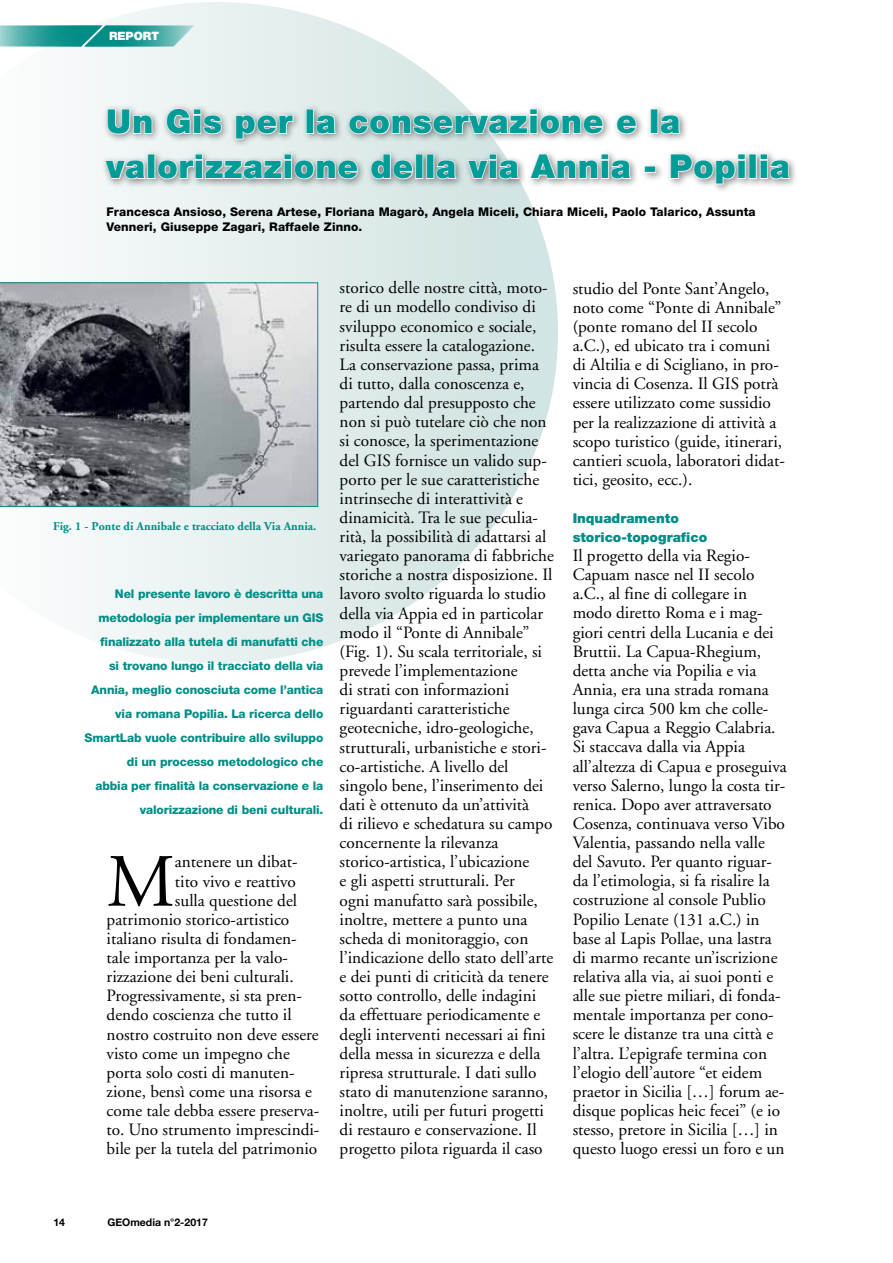
<style>
.page{position:relative;width:893px;height:1263px;background:#fff}
.page>*{position:absolute;margin:0;border:0;box-sizing:border-box;transform-origin:0 0}
.t1{font:75px "Adobe Garamond";color:#000}
.t2{font:900 33px/45px "Helvetica Neue";letter-spacing:.02em;color:#009c97}
.t3{font:17.25px/19.2px "Adobe Garamond";color:#000}
.t4{font:900 13.5px/19.2px "Helvetica Neue";color:#008d86}
.t5{font:800 12px/24px "Helvetica Neue";letter-spacing:-.01em;color:#008d86;text-align:right}
.t6{font:800 12px/15px "Helvetica Neue";letter-spacing:.01em;color:#000}
.t7{font:700 12px "Adobe Garamond";color:#008d86}
.t8{font:900 11.55px "Helvetica Neue";color:#fff}
.t9{font:700 10.5px "Helvetica Neue";color:#000}
</style>
<div class="page">
<svg style="left:0;top:2px;width:558px;height:661px"></svg>
<div style="left:100px;top:103px;width:698px;height:90px;background:#000;opacity:.45"></div>
<svg style="left:107px;top:108px;width:46px;height:27px"></svg>
<svg style="left:165px;top:108px;width:58px;height:27px"></svg>
<svg style="left:235px;top:114px;width:59px;height:26px"></svg>
<div style="left:306px;top:109px;width:8px;height:25px;border:1px solid #fff"></div>
<svg style="left:315px;top:114px;width:23px;height:21px"></svg>
<svg style="left:348px;top:108px;width:256px;height:30px"></svg>
<svg style="left:616px;top:114px;width:21px;height:21px"></svg>
<div style="left:650px;top:109px;width:8px;height:25px;border:1px solid #fff"></div>
<svg style="left:659px;top:114px;width:23px;height:21px"></svg>
<svg style="left:104px;top:159px;width:43px;height:24px"></svg>
<div style="left:147px;top:154px;width:8px;height:25px;border:1px solid #fff"></div>
<svg style="left:157px;top:153px;width:202px;height:27px"></svg>
<svg style="left:370px;top:153px;width:44px;height:27px"></svg>
<div style="left:415px;top:154px;width:8px;height:25px;border:1px solid #fff"></div>
<div style="left:426px;top:154px;width:8px;height:25px;border:1px solid #fff"></div>
<svg style="left:435px;top:159px;width:23px;height:21px"></svg>
<svg style="left:466px;top:153px;width:55px;height:30px"></svg>
<svg style="left:529px;top:152px;width:104px;height:28px"></svg>
<div style="left:644px;top:166px;width:12px;height:7px;border:1px solid #fff"></div>
<svg style="left:670px;top:153px;width:76px;height:32px"></svg>
<div style="left:749px;top:154px;width:8px;height:25px;border:1px solid #fff"></div>
<svg style="left:759px;top:153px;width:33px;height:27px"></svg>
<svg style="left:0;top:26px;width:194px;height:21px;background:#3da7a2"></svg>
<svg style="left:0;top:282px;width:318px;height:225px;background:#868b90"></svg>
<p class="t8" style="left:109px;top:29px;width:52px">REPORT</p>
<h2 class="t2" style="left:106px;top:99px;width:685px">Un Gis per la conservazione e la valorizzazione della via Annia - Popilia</h2>
<p class="t6" style="left:106px;top:204px;width:651px">Francesca Ansioso, Serena Artese, Floriana Magarò, Angela Miceli, Chiara Miceli, Paolo Talarico, Assunta<br>Venneri, Giuseppe Zagari, Raffaele Zinno.</p>
<p class="t7" style="left:53px;top:519px;width:265px">Fig. 1 - Ponte di Annibale e tracciato della Via Annia.</p>
<p class="t5" style="left:84px;top:581px;width:240px">Nel presente lavoro è descritta una metodologia per implementare un GIS finalizzato alla tutela di manufatti che<br>si trovano lungo il tracciato della via Annia, meglio conosciuta come l’antica via romana Popilia. La ricerca dello SmartLab vuole contribuire allo sviluppo di un processo metodologico che<br>abbia per finalità la conservazione e la valorizzazione di beni culturali.</p>
<h1 class="t1" style="left:107px;top:842px;width:70px">M</h1>
<p class="t3" style="left:175px;top:853px;width:124px">antenere un dibat-</p>
<p class="t3" style="left:175px;top:872px;width:122px">tito vivo e reattivo</p>
<p class="t3" style="left:175px;top:891px;width:124px">sulla questione del</p>
<p class="t3" style="left:107px;top:910px;width:184px">patrimonio storico-artistico</p>
<p class="t3" style="left:107px;top:929px;width:192px">italiano risulta di fondamen-</p>
<p class="t3" style="left:107px;top:948px;width:183px">tale importanza per la valo-</p>
<p class="t3" style="left:107px;top:967px;width:189px">rizzazione dei beni culturali.</p>
<p class="t3" style="left:107px;top:987px;width:197px">Progressivamente, si sta pren-</p>
<p class="t3" style="left:107px;top:1006px;width:187px">dendo coscienza che tutto il</p>
<p class="t3" style="left:107px;top:1025px;width:214px">nostro costruito non deve essere</p>
<p class="t3" style="left:107px;top:1044px;width:185px">visto come un impegno che</p>
<p class="t3" style="left:107px;top:1063px;width:190px">porta solo costi di manuten-</p>
<p class="t3" style="left:107px;top:1082px;width:207px">zione, bensì come una risorsa e</p>
<p class="t3" style="left:107px;top:1101px;width:214px">come tale debba essere preserva-</p>
<p class="t3" style="left:107px;top:1120px;width:214px">to. Uno strumento imprescindi-</p>
<p class="t3" style="left:107px;top:1140px;width:212px">bile per la tutela del patrimonio</p>
<p class="t3" style="left:340px;top:279px;width:216px">storico delle nostre città, moto&shy;re di un modello condiviso di sviluppo economico e sociale, risulta essere la catalogazione.<br>La conservazione passa, prima di tutto, dalla conoscenza e, partendo dal presupposto che non si può tutelare ciò che non si conosce, la sperimentazione del GIS fornisce un valido sup&shy;porto per le sue caratteristiche intrinseche di interattività e dinamicità. Tra le sue peculia&shy;rità, la possibilità di adattarsi al variegato panorama di fabbriche storiche a nostra disposizione. Il lavoro svolto riguarda lo studio della via Appia ed in particolar modo il “Ponte di Annibale” (Fig. 1). Su scala territoriale, si prevede l’implementazione<br>di strati con informazioni riguardanti caratteristiche geotecniche, idro-geologiche, strutturali, urbanistiche e stori&shy;co-artistiche. A livello del singolo bene, l’inserimento dei dati è ottenuto da un’attività<br>di rilievo e schedatura su campo concernente la rilevanza storico-artistica, l’ubicazione<br>e gli aspetti strutturali. Per<br>ogni manufatto sarà possibile, inoltre, mettere a punto una scheda di monitoraggio, con l’indicazione dello stato dell’arte e dei punti di criticità da tenere sotto controllo, delle indagini da effettuare periodicamente e degli interventi necessari ai fini della messa in sicurezza e della ripresa strutturale. I dati sullo stato di manutenzione saranno, inoltre, utili per futuri progetti di restauro e conservazione. Il progetto pilota riguarda il caso</p>
<p class="t3" style="left:573px;top:279px;width:214px">studio del Ponte Sant’Angelo, noto come “Ponte di Annibale” (ponte romano del II secolo a.C.), ed ubicato tra i comuni di Altilia e di Scigliano, in pro&shy;vincia di Cosenza. Il GIS potrà essere utilizzato come sussidio per la realizzazione di attività a scopo turistico (guide, itinerari, cantieri scuola, laboratori didat&shy;tici, geosito, ecc.).</p>
<p class="t4" style="left:573px;top:508px;width:136px">Inquadramento storico-topografico</p>
<p class="t3" style="left:573px;top:546px;width:215px">Il progetto della via Regio-<br>Capuam nasce nel II secolo a.C., al fine di collegare in modo diretto Roma e i mag&shy;giori centri della Lucania e dei<br>Bruttii. La Capua-Rhegium, detta anche via Popilia e via<br>Annia, era una strada romana lunga circa 500 km che colle&shy;gava Capua a Reggio Calabria.<br>Si staccava dalla via Appia all’altezza di Capua e proseguiva verso Salerno, lungo la costa tir&shy;renica. Dopo aver attraversato<br>Cosenza, continuava verso Vibo<br>Valentia, passando nella valle del Savuto. Per quanto riguar&shy;da l’etimologia, si fa risalire la costruzione al console Publio<br>Popilio Lenate (131 a.C.) in base al Lapis Pollae, una lastra di marmo recante un’iscrizione relativa alla via, ai suoi ponti e alle sue pietre miliari, di fonda&shy;mentale importanza per cono&shy;scere le distanze tra una città e l’altra. L’epigrafe termina con l’elogio dell’autore “et eidem praetor in Sicilia […] forum ae&shy;disque poplicas heic fecei” (e io stesso, pretore in Sicilia […] in questo luogo eressi un foro e un</p>
<p class="t9" style="left:53px;top:1214px;width:13px">14</p>
<p class="t9" style="left:107px;top:1214px;width:102px">GEOmedia n°2-2017</p>
</div>
